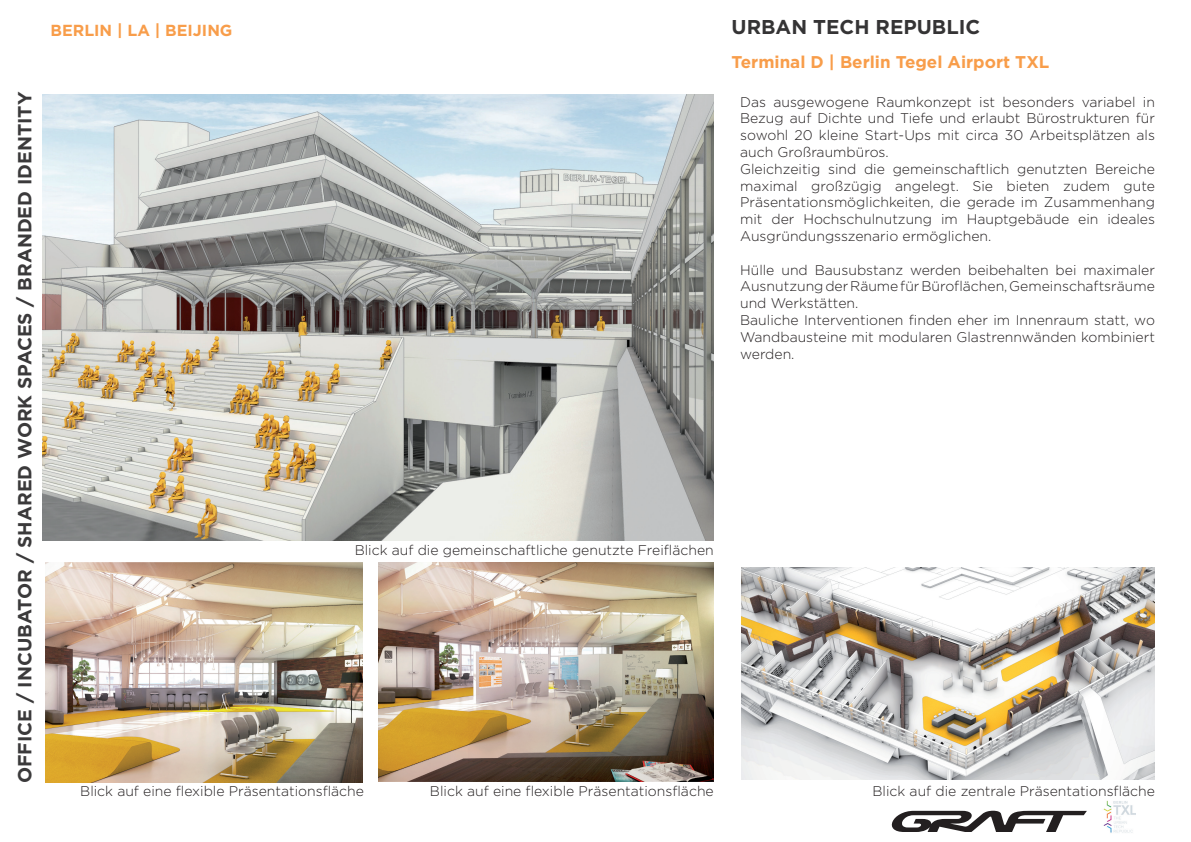
<style>
.page{position:relative;width:1191px;height:842px;background:#fff}
.page>*{position:absolute;margin:0;border:0;box-sizing:border-box;transform-origin:0 0}
.t1{font:700 20px "Gotham";color:#353435}
.t2{font:700 19px "Gotham";color:#3b3a3b}
.t3{font:700 17px "Gotham";color:#f89d4a}
.t4{font:700 16px "Gotham";color:#f89d4a}
.t5{font:300 14px/16.8px "Gotham";color:#231f20}
</style>
<div class="page">
<img style="left:741px;top:567px;width:414px;height:213px">
<img style="left:43px;top:95px;width:670px;height:445px">
<img style="left:45px;top:562px;width:318px;height:221px">
<img style="left:378px;top:562px;width:335px;height:220px">
<svg style="left:891px;top:811px;width:195px;height:21px"></svg>
<img style="left:1103px;top:800px;width:33px;height:33px">
<h2 class="t2" style="left:14px;top:783px;width:693px;rotate:-90deg">OFFICE / INCUBATOR / SHARED WORK SPACES / BRANDED IDENTITY</h2>
<p class="t4" style="left:51px;top:21px;width:183px">BERLIN | LA | BEIJING</p>
<h1 class="t1" style="left:731px;top:16px;width:250px">URBAN TECH REPUBLIC</h1>
<p class="t3" style="left:731px;top:52px;width:319px">Terminal D | Berlin Tegel Airport TXL</p>
<p class="t5" style="left:740px;top:93px;width:416px">Das ausgewogene Raumkonzept ist besonders variabel in Bezug auf Dichte und Tiefe und erlaubt Bürostrukturen für sowohl 20 kleine Start-Ups mit circa 30 Arbeitsplätzen als auch Großraumbüros.<br>Gleichzeitig sind die gemeinschaftlich genutzten Bereiche maximal großzügig angelegt. Sie bieten zudem gute Präsentationsmöglichkeiten, die gerade im Zusammenhang mit der Hochschulnutzung im Hauptgebäude ein ideales Ausgründungsszenario ermöglichen.</p>
<p class="t5" style="left:740px;top:261px;width:416px">Hülle und Bausubstanz werden beibehalten bei maximaler Ausnutzung der Räume für Büroflächen, Gemeinschaftsräume und Werkstätten.<br>Bauliche Interventionen finden eher im Innenraum statt, wo Wandbausteine mit modularen Glastrennwänden kombiniert werden.</p>
<p class="t5" style="left:355px;top:541px;width:360px">Blick auf die gemeinschaftliche genutzte Freiflächen</p>
<p class="t5" style="left:80px;top:782px;width:285px">Blick auf eine flexible Präsentationsfläche</p>
<p class="t5" style="left:430px;top:782px;width:285px">Blick auf eine flexible Präsentationsfläche</p>
<p class="t5" style="left:872px;top:782px;width:284px">Blick auf die zentrale Präsentationsfläche</p>
</div>
